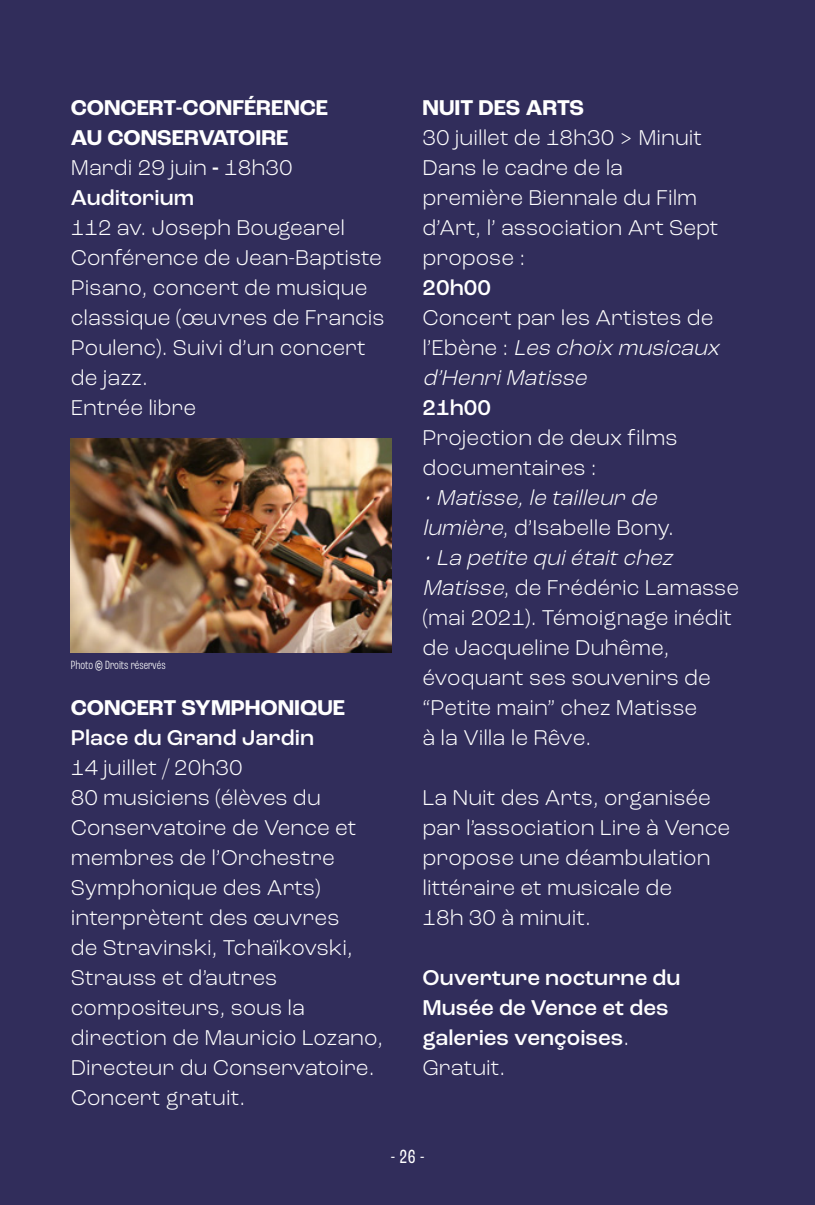
<style>
.page{position:relative;width:815px;height:1205px;background:#312d5b}
.page>*{position:absolute;margin:0;border:0;box-sizing:border-box;transform-origin:0 0}
.t1{font:300 22.5px/30px "Roc Grotesk";color:#fff}
.t2{font:500 22.5px/30px "Roc Grotesk";color:#fff}
.t3{font:700 22.5px/30px "Roc Grotesk";color:#fff}
.t4{font:italic 300 22.5px/30px "Roc Grotesk";color:#fff}
.t5{font:condensed 20px "Roc Grotesk";color:#fff}
.t6{font:300 condensed 12.5px "Roc Grotesk";color:#fff}
.s1{font-weight:300}
.s2{font-weight:500}
.s3{font-style:italic}
.s4{font-style:normal}
</style>
<div class="page">
<img style="left:71px;top:439px;width:321px;height:214px">
<p class="t3" style="left:71px;top:93px;width:259px">CONCERT-CONFÉRENCE<br>AU CONSERVATOIRE<br><span class="s1">Mardi 29 juin</span> - <span class="s1">18h30<br></span><span class="s2">Auditorium</span></p>
<p class="t1" style="left:71px;top:212px;width:315px">112 av. Joseph Bougearel<br>Conférence de Jean-Baptiste<br>Pisano, concert de musique classique (œuvres de Francis<br>Poulenc). Suivi d’un concert de jazz.<br>Entrée libre</p>
<p class="t6" style="left:71px;top:658px;width:96px">Photo © Droits réservés</p>
<p class="t3" style="left:71px;top:693px;width:276px">CONCERT SYMPHONIQUE</p>
<p class="t2" style="left:71px;top:723px;width:245px">Place du Grand Jardin</p>
<p class="t1" style="left:71px;top:752px;width:314px">14 juillet / 20h30<br>80 musiciens (élèves du<br>Conservatoire de Vence et membres de l’Orchestre<br>Symphonique des Arts) interprètent des œuvres<br>de Stravinski, Tchaïkovski,<br>Strauss et d’autres compositeurs, sous la direction de Mauricio Lozano,<br>Directeur du Conservatoire.<br>Concert gratuit.</p>
<p class="t3" style="left:422px;top:93px;width:163px">NUIT DES ARTS</p>
<p class="t1" style="left:422px;top:122px;width:298px">30 juillet de 18h30 &gt; Minuit<br>Dans le cadre de la première Biennale du Film d’Art, l’ association Art Sept propose :</p>
<p class="t2" style="left:422px;top:273px;width:70px">20h00</p>
<p class="t1" style="left:422px;top:302px;width:304px">Concert par les Artistes de<br>l ’ E b è n e : <span class="s3">Les choix musicaux d’HenriMatisse</span></p>
<p class="t2" style="left:422px;top:393px;width:70px">21h00</p>
<p class="t1" style="left:422px;top:423px;width:257px">Projection de deux films documentaires :</p>
<p class="t4" style="left:422px;top:483px;width:253px">•Matisse,le tailleur de lumière<span class="s4">, d’Isabelle Bony.</span></p>
<p class="t1" style="left:422px;top:543px;width:318px"><span class="s3">•La petite quiétaitchez<br>Matisse</span>, de Frédéric Lamasse (mai 2021). Témoignage inédit de Jacqueline Duhême, évoquant ses souvenirs de “Petite main” chez Matisse<br>à la Villa le Rêve.</p>
<p class="t1" style="left:422px;top:782px;width:309px">La Nuit des Arts, organisée par l’association Lire à Vence propose une déambulation littéraire et musicale de<br>18h 30 à minuit.</p>
<p class="t2" style="left:422px;top:963px;width:260px">Ouverture nocturne du<br>Musée de Vence et des galeries vençoises<span class="s1">.<br>Gratuit.</span></p>
<p class="t5" style="left:391px;top:1145px;width:36px">- 26 -</p>
</div>
